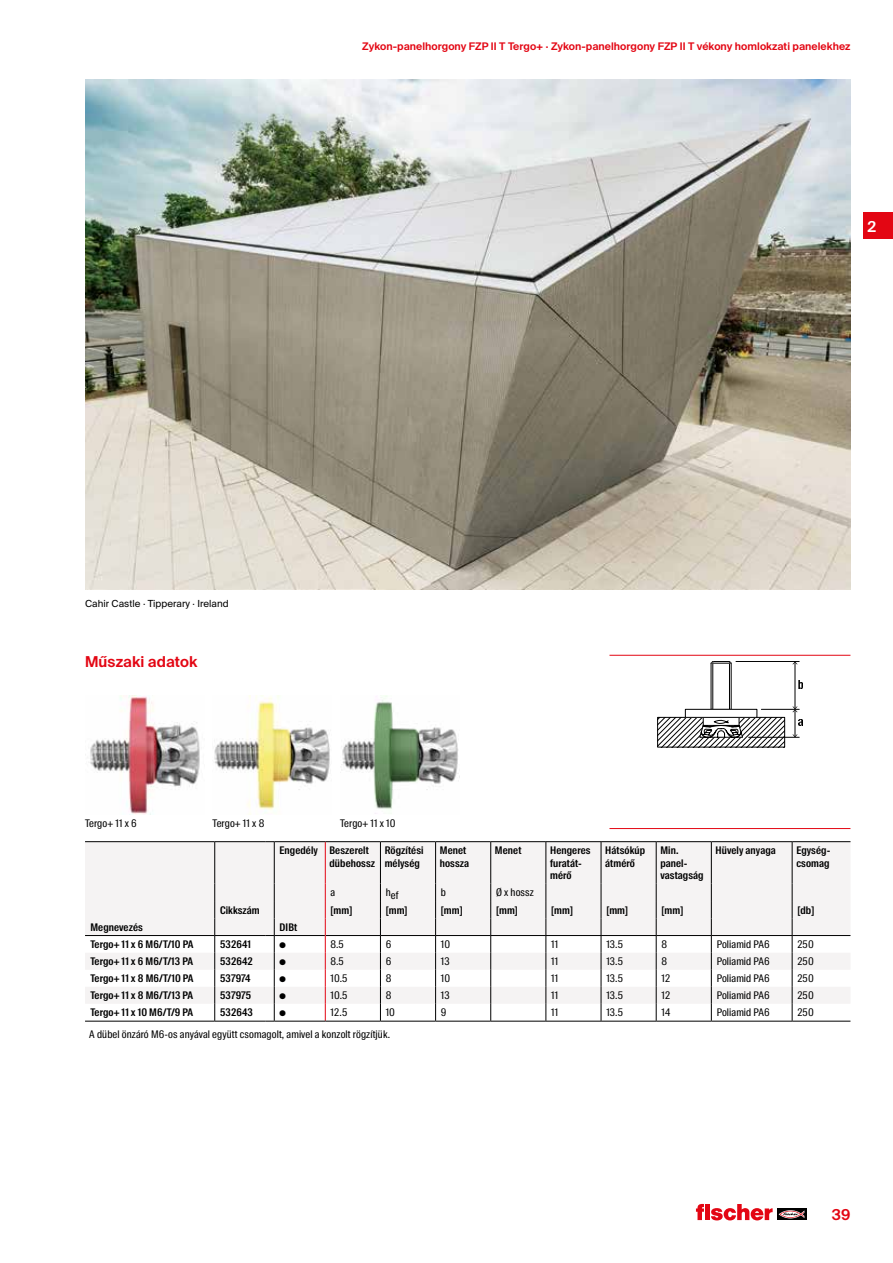
<style>
.page{position:relative;width:893px;height:1263px;background:#fff}
.page>*{position:absolute;margin:0;border:0;box-sizing:border-box;transform-origin:0 0}
.t1{font:600 15px "fischerstrong";letter-spacing:.005em;color:#e30613}
.t2{font:600 15px "fischerstrong";color:#fff}
.t3{font:600 10.5px/12.6px "fischerstrong Cond";letter-spacing:.01em;color:#000}
.t4{font:10.5px "fischerstrong Cond";letter-spacing:.01em;color:#000}
.t5{font:600 10.5px "fischerstrong";letter-spacing:.005em;color:#e30613}
.t6{font:9.75px "fischerstrong";letter-spacing:.005em;color:#000}
</style>
<div class="page">
<svg style="left:777px;top:1208px;width:29px;height:12px"></svg>
<svg style="left:779px;top:1210px;width:25px;height:8px"></svg>
<svg style="left:696px;top:1204px;width:77px;height:16px"></svg>
<img style="left:85px;top:80px;width:765px;height:510px">
<div style="left:863px;top:213px;width:30px;height:26px;background:#e30613"></div>
<div style="left:85px;top:842px;width:765px;height:41px;background:#f5f3f3"></div>
<hr style="left:85px;top:841px;width:130px;height:1px;background:#000">
<hr style="left:215px;top:841px;width:51px;height:1px;background:#000">
<hr style="left:274px;top:841px;width:51px;height:1px;background:#000">
<hr style="left:325px;top:841px;width:55px;height:1px;background:#000">
<hr style="left:380px;top:841px;width:56px;height:1px;background:#000">
<hr style="left:436px;top:841px;width:55px;height:1px;background:#000">
<hr style="left:491px;top:841px;width:55px;height:1px;background:#000">
<hr style="left:546px;top:841px;width:55px;height:1px;background:#000">
<hr style="left:601px;top:841px;width:55px;height:1px;background:#000">
<hr style="left:656px;top:841px;width:55px;height:1px;background:#000">
<hr style="left:711px;top:841px;width:81px;height:1px;background:#000">
<hr style="left:792px;top:841px;width:58px;height:1px;background:#000">
<hr style="left:214px;top:842px;width:1px;height:41px;background:#000">
<hr style="left:546px;top:842px;width:1px;height:41px;background:#000">
<hr style="left:656px;top:842px;width:1px;height:41px;background:#000">
<hr style="left:711px;top:842px;width:1px;height:41px;background:#000">
<hr style="left:380px;top:842px;width:1px;height:41px;background:#000">
<hr style="left:490px;top:842px;width:1px;height:41px;background:#000">
<hr style="left:601px;top:842px;width:1px;height:41px;background:#000">
<hr style="left:792px;top:842px;width:1px;height:41px;background:#000">
<hr style="left:274px;top:842px;width:1px;height:41px;background:#000">
<hr style="left:435px;top:842px;width:1px;height:41px;background:#000">
<hr style="left:325px;top:842px;width:1px;height:41px;background:#e30613">
<svg style="left:85px;top:883px;width:765px;height:139px"></svg>
<hr style="left:274px;top:1021px;width:51px;height:1px;background:#000">
<hr style="left:325px;top:1021px;width:55px;height:1px;background:#000">
<hr style="left:380px;top:1021px;width:56px;height:1px;background:#000">
<hr style="left:436px;top:1021px;width:55px;height:1px;background:#000">
<hr style="left:491px;top:1021px;width:55px;height:1px;background:#000">
<hr style="left:546px;top:1021px;width:55px;height:1px;background:#000">
<hr style="left:601px;top:1021px;width:55px;height:1px;background:#000">
<hr style="left:656px;top:1021px;width:55px;height:1px;background:#000">
<hr style="left:711px;top:1021px;width:81px;height:1px;background:#000">
<hr style="left:792px;top:1021px;width:58px;height:1px;background:#000">
<hr style="left:609px;top:655px;width:241px;height:1px;background:#e30613">
<hr style="left:609px;top:828px;width:241px;height:1px;background:#e30613">
<svg style="left:658px;top:661px;width:127px;height:86px"></svg>
<hr style="left:795px;top:662px;width:1px;height:47px;background:#000">
<hr style="left:749px;top:737px;width:50px;height:1px;background:#000">
<hr style="left:761px;top:709px;width:38px;height:1px;background:#000">
<hr style="left:736px;top:661px;width:63px;height:1px;background:#000">
<svg style="left:792px;top:706px;width:10px;height:31px"></svg>
<svg style="left:798px;top:681px;width:5px;height:8px"></svg>
<img style="left:85px;top:696px;width:115px;height:119px">
<img style="left:214px;top:696px;width:116px;height:119px">
<img style="left:341px;top:696px;width:118px;height:118px">
<p class="t5" style="left:362px;top:41px;width:490px">Zykon-panelhorgony FZP II T Tergo+ · Zykon-panelhorgony FZP II T vékony homlokzati panelekhez</p>
<h1 class="t2" style="left:867px;top:218px;width:10px">2</h1>
<p class="t6" style="left:85px;top:597px;width:145px">Cahir Castle · Tipperary · Ireland</p>
<h1 class="t1" style="left:85px;top:653px;width:114px">Műszaki adatok</h1>
<p class="t4" style="left:85px;top:817px;width:53px">Tergo+ 11 x 6</p>
<p class="t4" style="left:213px;top:817px;width:53px">Tergo+ 11 x 8</p>
<p class="t4" style="left:340px;top:817px;width:57px">Tergo+ 11 x 10</p>
<p class="t3" style="left:330px;top:844px;width:47px;text-indent:-50px">Engedély Beszerelt dübehossz</p>
<p class="t3" style="left:385px;top:844px;width:40px">Rögzítési mélység</p>
<p class="t3" style="left:440px;top:844px;width:31px">Menet hossza</p>
<p class="t3" style="left:495px;top:844px;width:28px">Menet</p>
<p class="t3" style="left:550px;top:844px;width:42px">Hengeres furatát&shy;mérő</p>
<p class="t3" style="left:605px;top:844px;width:41px">Hátsókúp átmérő</p>
<p class="t3" style="left:660px;top:844px;width:45px">Min. panel&shy;vastagság</p>
<p class="t3" style="left:716px;top:844px;width:62px">Hüvely anyaga</p>
<p class="t3" style="left:796px;top:844px;width:35px">Egység&shy;csomag</p>
<p class="t4" style="left:331px;top:886px;width:6px">a</p>
<p class="t4" style="left:386px;top:890px;width:14px">hef</p>
<p class="t4" style="left:441px;top:886px;width:7px">b</p>
<p class="t4" style="left:496px;top:886px;width:39px">Ø x hossz</p>
<p class="t3" style="left:220px;top:905px;width:41px">Cikkszám</p>
<p class="t3" style="left:331px;top:905px;width:23px">[mm]</p>
<p class="t3" style="left:386px;top:905px;width:23px">[mm]</p>
<p class="t3" style="left:441px;top:905px;width:23px">[mm]</p>
<p class="t3" style="left:496px;top:905px;width:23px">[mm]</p>
<p class="t3" style="left:551px;top:905px;width:23px">[mm]</p>
<p class="t3" style="left:606px;top:905px;width:23px">[mm]</p>
<p class="t3" style="left:661px;top:905px;width:23px">[mm]</p>
<p class="t3" style="left:797px;top:905px;width:18px">[db]</p>
<p class="t3" style="left:90px;top:922px;width:54px">Megnevezés</p>
<p class="t3" style="left:280px;top:922px;width:19px">DIBt</p>
<p class="t3" style="left:90px;top:939px;width:105px">Tergo+ 11 x 6 M6/T/10 PA</p>
<p class="t3" style="left:220px;top:939px;width:33px">532641</p>
<p class="t4" style="left:280px;top:938px;width:8px">●</p>
<p class="t4" style="left:331px;top:938px;width:15px">8.5</p>
<p class="t4" style="left:386px;top:938px;width:7px">6</p>
<p class="t4" style="left:441px;top:938px;width:11px">10</p>
<p class="t4" style="left:551px;top:938px;width:9px">11</p>
<p class="t4" style="left:606px;top:938px;width:18px">13.5</p>
<p class="t4" style="left:661px;top:938px;width:7px">8</p>
<p class="t4" style="left:717px;top:938px;width:55px">Poliamid PA6</p>
<p class="t4" style="left:797px;top:938px;width:18px">250</p>
<p class="t3" style="left:90px;top:956px;width:104px">Tergo+ 11 x 6 M6/T/13 PA</p>
<p class="t3" style="left:220px;top:956px;width:34px">532642</p>
<p class="t4" style="left:280px;top:955px;width:8px">●</p>
<p class="t4" style="left:331px;top:955px;width:15px">8.5</p>
<p class="t4" style="left:386px;top:955px;width:7px">6</p>
<p class="t4" style="left:441px;top:955px;width:10px">13</p>
<p class="t4" style="left:551px;top:955px;width:9px">11</p>
<p class="t4" style="left:606px;top:955px;width:18px">13.5</p>
<p class="t4" style="left:661px;top:955px;width:7px">8</p>
<p class="t4" style="left:717px;top:955px;width:55px">Poliamid PA6</p>
<p class="t4" style="left:797px;top:955px;width:18px">250</p>
<p class="t3" style="left:90px;top:973px;width:105px">Tergo+ 11 x 8 M6/T/10 PA</p>
<p class="t3" style="left:220px;top:973px;width:32px">537974</p>
<p class="t4" style="left:280px;top:972px;width:8px">●</p>
<p class="t4" style="left:331px;top:972px;width:18px">10.5</p>
<p class="t4" style="left:386px;top:972px;width:7px">8</p>
<p class="t4" style="left:441px;top:972px;width:11px">10</p>
<p class="t4" style="left:551px;top:972px;width:9px">11</p>
<p class="t4" style="left:606px;top:972px;width:18px">13.5</p>
<p class="t4" style="left:661px;top:972px;width:10px">12</p>
<p class="t4" style="left:717px;top:972px;width:55px">Poliamid PA6</p>
<p class="t4" style="left:797px;top:972px;width:18px">250</p>
<p class="t3" style="left:90px;top:990px;width:104px">Tergo+ 11 x 8 M6/T/13 PA</p>
<p class="t3" style="left:220px;top:990px;width:33px">537975</p>
<p class="t4" style="left:280px;top:989px;width:8px">●</p>
<p class="t4" style="left:331px;top:989px;width:18px">10.5</p>
<p class="t4" style="left:386px;top:989px;width:7px">8</p>
<p class="t4" style="left:441px;top:989px;width:10px">13</p>
<p class="t4" style="left:551px;top:989px;width:9px">11</p>
<p class="t4" style="left:606px;top:989px;width:18px">13.5</p>
<p class="t4" style="left:661px;top:989px;width:10px">12</p>
<p class="t4" style="left:717px;top:989px;width:55px">Poliamid PA6</p>
<p class="t4" style="left:797px;top:989px;width:18px">250</p>
<p class="t3" style="left:90px;top:1007px;width:104px">Tergo+ 11 x 10 M6/T/9 PA</p>
<p class="t3" style="left:220px;top:1007px;width:34px">532643</p>
<p class="t4" style="left:280px;top:1006px;width:8px">●</p>
<p class="t4" style="left:331px;top:1006px;width:18px">12.5</p>
<p class="t4" style="left:386px;top:1006px;width:11px">10</p>
<p class="t4" style="left:441px;top:1006px;width:7px">9</p>
<p class="t4" style="left:551px;top:1006px;width:9px">11</p>
<p class="t4" style="left:606px;top:1006px;width:18px">13.5</p>
<p class="t4" style="left:661px;top:1006px;width:10px">14</p>
<p class="t4" style="left:717px;top:1006px;width:55px">Poliamid PA6</p>
<p class="t4" style="left:797px;top:1006px;width:18px">250</p>
<p class="t4" style="left:89px;top:1028px;width:302px">A dübel önzáró M6-os anyával együtt csomagolt, amivel a konzolt rögzítjük.</p>
<h1 class="t1" style="left:832px;top:1206px;width:20px">39</h1>
</div>
